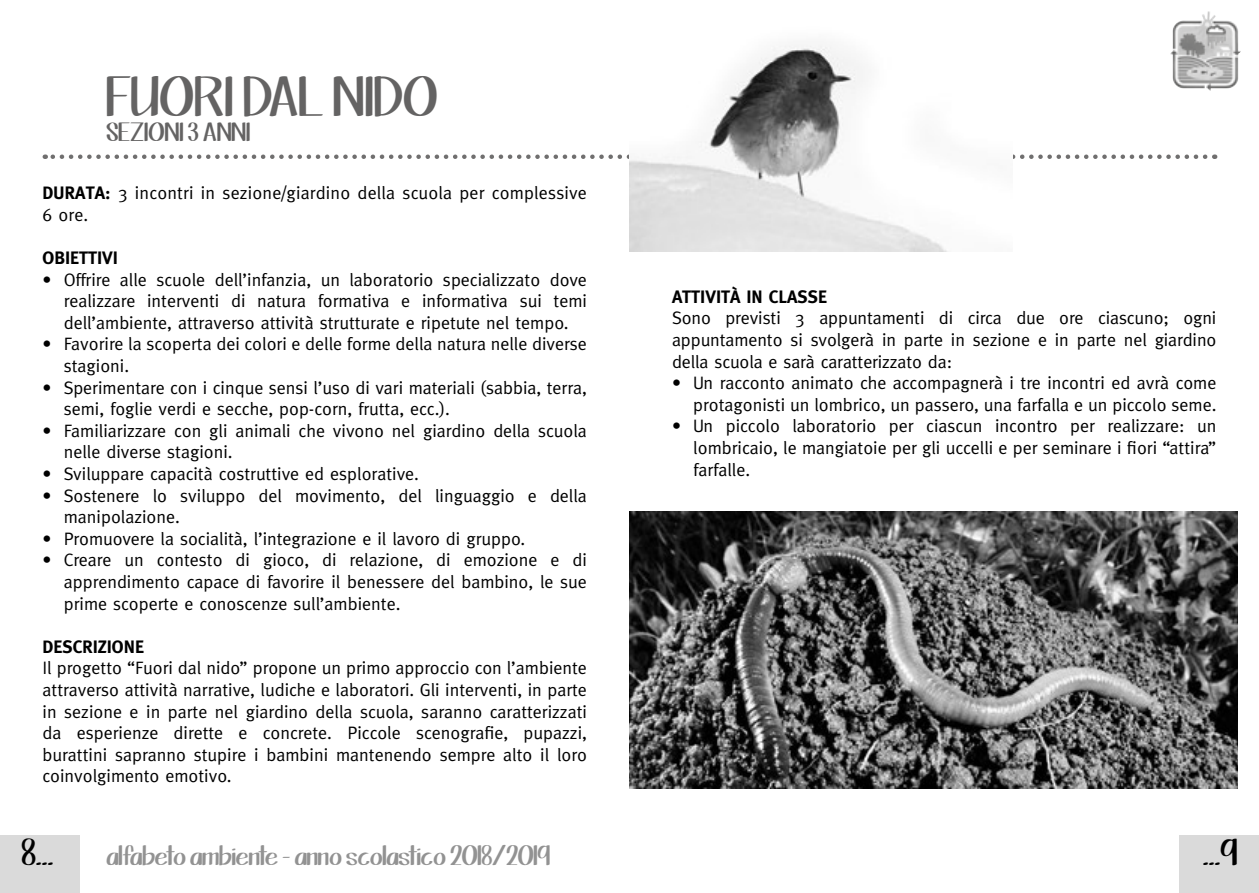
<style>
.page{position:relative;width:1259px;height:893px;background:#fff}
.page>*{position:absolute;margin:0;border:0;box-sizing:border-box;transform-origin:0 0}
.t1{font:45px "KG This Is Not Goodbye";letter-spacing:.01em;color:#646363}
.t2{font:30px "KG This Is Not Goodbye";color:#000}
.t3{font:22.5px "KG This Is Not Goodbye";letter-spacing:-.005em;color:#929292}
.t4{font:21px "KG This Is Not Goodbye";letter-spacing:.02em;color:#646363}
.t5{font:18px/21.6px "Meta";color:#000}
.t6{font:700 18px "Meta";color:#000}
.s1{font-weight:700}
</style>
<div class="page">
<div style="left:1179px;top:836px;width:80px;height:57px;background:#dadada"></div>
<div style="left:0;top:836px;width:80px;height:57px;background:#dadada"></div>
<img style="left:1170px;top:11px;width:70px;height:80px">
<svg style="left:45px;top:154px;width:1160px;height:5px"></svg>
<img style="left:629px;top:511px;width:608px;height:278px">
<img style="left:629px;top:45px;width:383px;height:207px">
<h1 class="t1" style="left:106px;top:64px;width:332px">FUORI DAL NIDO</h1>
<p class="t4" style="left:106px;top:117px;width:146px">SEZIONI 3 ANNI</p>
<p class="t5" style="left:43px;top:182px;width:546px"><span class="s1">DURATA:</span> 3 incontri in sezione/giardino della scuola per complessive<br>6 ore.</p>
<p class="t6" style="left:43px;top:247px;width:77px">OBIETTIVI</p>
<p class="t5" style="left:64px;top:268px;width:524px;text-align:justify;text-indent:-21px">• Offrire alle scuole dell’infanzia, un laboratorio specializzato dove realizzare interventi di natura formativa e informativa sui temi dell’ambiente, attraverso attività strutturate e ripetute nel tempo.</p>
<p class="t5" style="left:64px;top:333px;width:524px;text-indent:-21px">• Favorire la scoperta dei colori e delle forme della natura nelle diverse stagioni.</p>
<p class="t5" style="left:64px;top:376px;width:524px;text-indent:-21px">• Sperimentare con i cinque sensi l’uso di vari materiali (sabbia, terra, semi, foglie verdi e secche, pop-corn, frutta, ecc.).</p>
<p class="t5" style="left:64px;top:420px;width:524px;text-indent:-21px">• Familiarizzare con gli animali che vivono nel giardino della scuola nelle diverse stagioni.</p>
<p class="t5" style="left:43px;top:463px;width:378px">• Sviluppare capacità costruttive ed esplorative.</p>
<p class="t5" style="left:64px;top:484px;width:524px;text-indent:-21px">• Sostenere lo sviluppo del movimento, del linguaggio e della manipolazione.</p>
<p class="t5" style="left:43px;top:528px;width:484px">• Promuovere la socialità, l’integrazione e il lavoro di gruppo.</p>
<p class="t5" style="left:64px;top:549px;width:524px;text-align:justify;text-indent:-21px">• Creare un contesto di gioco, di relazione, di emozione e di apprendimento capace di favorire il benessere del bambino, le sue prime scoperte e conoscenze sull’ambiente.</p>
<p class="t6" style="left:43px;top:636px;width:103px">DESCRIZIONE</p>
<p class="t5" style="left:43px;top:657px;width:546px;text-align:justify">Il progetto “Fuori dal nido” propone un primo approccio con l’ambiente attraverso attività narrative, ludiche e laboratori. Gli interventi, in parte in sezione e in parte nel giardino della scuola, saranno caratterizzati da esperienze dirette e concrete. Piccole scenografie, pupazzi, burattini sapranno stupire i bambini mantenendo sempre alto il loro coinvolgimento emotivo.</p>
<p class="t6" style="left:672px;top:286px;width:156px">ATTIVITÀ IN CLASSE</p>
<p class="t5" style="left:672px;top:307px;width:546px;text-align:justify">Sono previsti 3 appuntamenti di circa due ore ciascuno; ogni appuntamento si svolgerà in parte in sezione e in parte nel giardino della scuola e sarà caratterizzato da:</p>
<p class="t5" style="left:672px;top:372px;width:546px;text-align:right">• Un racconto animato che accompagnerà i tre incontri ed avrà come protagonisti un lombrico, un passero, una farfalla e un piccolo seme.</p>
<p class="t5" style="left:693px;top:415px;width:524px;text-align:justify;text-indent:-21px">• Un piccolo laboratorio per ciascun incontro per realizzare: un lombricaio, le mangiatoie per gli uccelli e per seminare i fiori “attira” farfalle.</p>
<h2 class="t2" style="left:22px;top:830px;width:33px">8…</h2>
<p class="t3" style="left:106px;top:838px;width:445px">alfabeto ambiente - anno scolastico 2018/2019</p>
<h2 class="t2" style="left:1203px;top:830px;width:36px">…9</h2>
</div>
